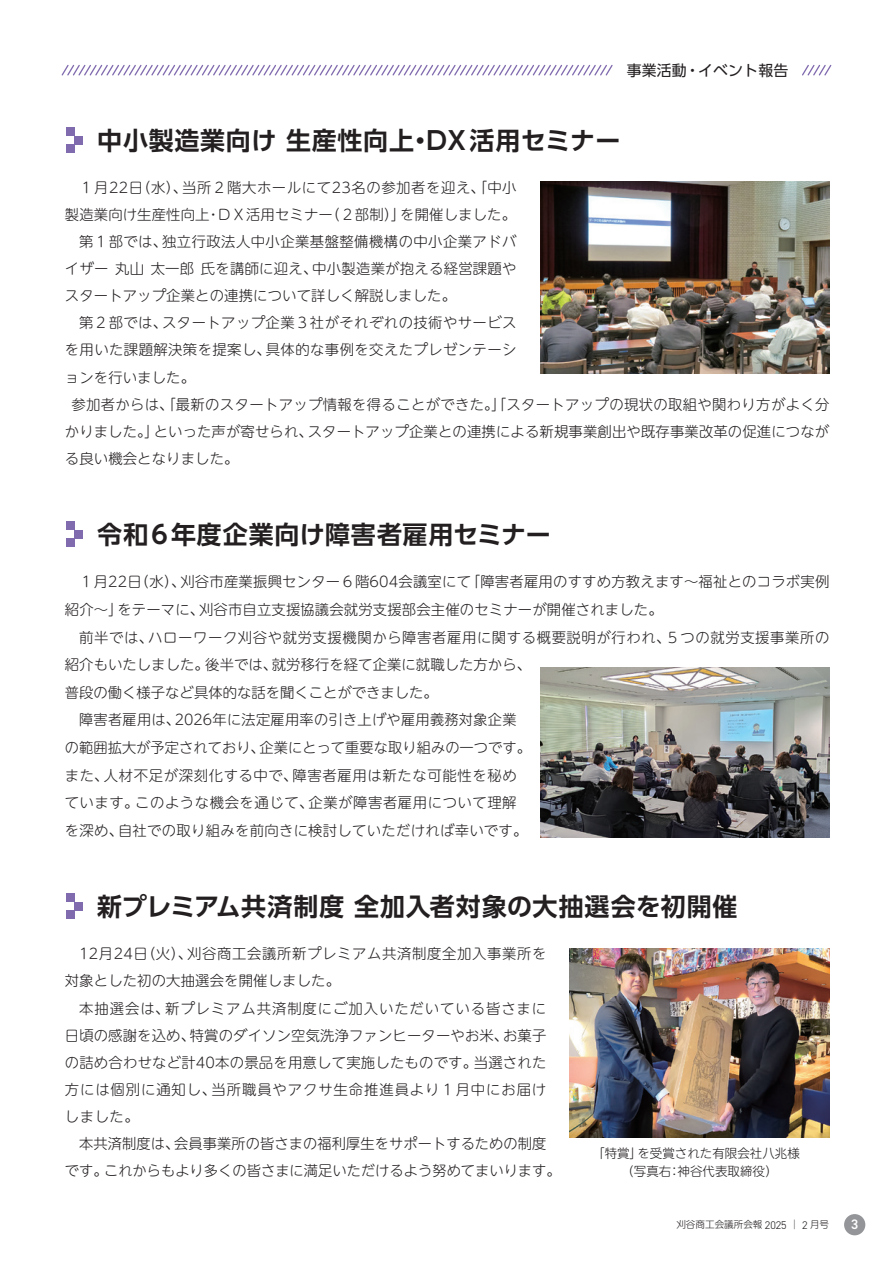
<style>
.page{position:relative;width:893px;height:1263px;background:#fff}
.page>*{position:absolute;margin:0;border:0;box-sizing:border-box;transform-origin:0 0}
.t1{font:700 25.05px "UD Shin Go Pr 6 N De";letter-spacing:.03em;color:#231f20}
.t2{font:14.85px "UD Shin Go Pr 6 N";letter-spacing:.01em;color:#231f20}
.t3{font:300 14.4px/27.2px "UD Shin M Go Pr 6 N";letter-spacing:.02em;color:#231f20}
.t4{font:300 14.4px "UD Shin M Go Pr 6 N";letter-spacing:.04em;color:#231f20}
.t5{font:300 14.4px/27.2px "UD Shin M Go Pr 6 N";letter-spacing:.045em;color:#231f20}
.t6{font:300 14.4px "UD Shin M Go Pr 6 N";color:#231f20}
.t7{font:600 13.8px "DIN2014";color:#fff}
.t8{font:300 12.45px/18px "UD Shin M Go Pr 6 N";color:#231f20;text-align:center}
.t9{font:300 9.6px "UD Shin M Go Pr 6 N";color:#231f20}
.s1{font-family:"DIN2014";font-size:11.1px}
</style>
<div class="page">
<svg style="left:62px;top:64px;width:769px;height:12px"></svg>
<div style="left:66px;top:128px;width:8px;height:8px;background:#816baf"></div>
<div style="left:66px;top:145px;width:8px;height:8px;background:#816baf"></div>
<div style="left:74px;top:136px;width:9px;height:9px;background:#816baf"></div>
<img style="left:540px;top:182px;width:289px;height:191px">
<div style="left:66px;top:521px;width:8px;height:9px;background:#816baf"></div>
<div style="left:66px;top:538px;width:8px;height:9px;background:#816baf"></div>
<div style="left:74px;top:530px;width:9px;height:8px;background:#816baf"></div>
<img style="left:540px;top:668px;width:289px;height:170px">
<div style="left:66px;top:893px;width:8px;height:9px;background:#816baf"></div>
<div style="left:66px;top:910px;width:8px;height:9px;background:#816baf"></div>
<div style="left:74px;top:902px;width:9px;height:8px;background:#816baf"></div>
<img style="left:570px;top:948px;width:259px;height:189px">
<div style="left:844px;top:1214px;width:21px;height:21px;background:#939598;border-radius:50%"></div>
<p class="t2" style="left:627px;top:58px;width:163px">事業活動・イベント報告</p>
<h1 class="t1" style="left:97px;top:120px;width:525px">中小製造業向け 生産性向上・DX活用セミナー</h1>
<p class="t4" style="left:79px;top:176px;width:439px">１月22日（水）、当所２階大ホールにて23名の参加者を迎え、「中小</p>
<p class="t3" style="left:65px;top:200px;width:453px">製造業向け生産性向上・ＤＸ活用セミナー（２部制）」を開催しました。</p>
<p class="t3" style="left:79px;top:227px;width:439px">第１部では、独立行政法人中小企業基盤整備機構の中小企業アドバ</p>
<p class="t3" style="left:65px;top:254px;width:453px">イザー 丸山 太一郎 氏を講師に迎え、中小製造業が抱える経営課題や</p>
<p class="t3" style="left:65px;top:281px;width:393px">スタートアップ企業との連携について詳しく解説しました。</p>
<p class="t3" style="left:79px;top:309px;width:439px">第２部では、スタートアップ企業３社がそれぞれの技術やサービス</p>
<p class="t3" style="left:65px;top:336px;width:453px">を用いた課題解決策を提案し、具体的な事例を交えたプレゼンテーシ</p>
<p class="t3" style="left:65px;top:363px;width:132px">ョンを行いました。</p>
<p class="t3" style="left:71px;top:390px;width:760px">参加者からは、「最新のスタートアップ情報を得ることができた。」「スタートアップの現状の取組や関わり方がよく分</p>
<p class="t3" style="left:65px;top:417px;width:766px">かりました。」といった声が寄せられ、スタートアップ企業との連携による新規事業創出や既存事業改革の促進につなが</p>
<p class="t3" style="left:65px;top:444px;width:175px">る良い機会となりました。</p>
<h1 class="t1" style="left:97px;top:514px;width:455px">令和６年度企業向け障害者雇用セミナー</h1>
<p class="t3" style="left:65px;top:567px;width:766px;line-height:27.6px;text-indent:14px">１月22日（水）、刈谷市産業振興センター６階604会議室にて「障害者雇用のすすめ方教えます～福祉とのコラボ実例紹介～」をテーマに、刈谷市自立支援協議会就労支援部会主催のセミナーが開催されました。</p>
<p class="t4" style="left:79px;top:625px;width:752px">前半では、ハローワーク刈谷や就労支援機関から障害者雇用に関する概要説明が行われ、５つの就労支援事業所の</p>
<p class="t3" style="left:65px;top:650px;width:468px">紹介もいたしました。後半では、就労移行を経て企業に就職した方から、</p>
<p class="t6" style="left:65px;top:681px;width:375px">普段の働く様子など具体的な話を聞くことができました。</p>
<p class="t3" style="left:79px;top:706px;width:439px">障害者雇用は、2026年に法定雇用率の引き上げや雇用義務対象企業</p>
<p class="t3" style="left:65px;top:733px;width:468px">の範囲拡大が予定されており、企業にとって重要な取り組みの一つです。</p>
<p class="t5" style="left:65px;top:761px;width:453px">また、人材不足が深刻化する中で、障害者雇用は新たな可能性を秘め</p>
<p class="t4" style="left:65px;top:791px;width:453px">ています。このような機会を通じて、企業が障害者雇用について理解</p>
<p class="t3" style="left:65px;top:816px;width:464px">を深め、自社での取り組みを前向きに検討していただければ幸いです。</p>
<h1 class="t1" style="left:97px;top:886px;width:642px">新プレミアム共済制度 全加入者対象の大抽選会を初開催</h1>
<p class="t5" style="left:65px;top:939px;width:483px;text-indent:14px">12月24日（火）、刈谷商工会議所新プレミアム共済制度全加入事業所を対象とした初の大抽選会を開催しました。</p>
<p class="t3" style="left:65px;top:994px;width:483px;text-align:justify;text-indent:14px">本抽選会は、新プレミアム共済制度にご加入いただいている皆さまに日頃の感謝を込め、特賞のダイソン空気洗浄ファンヒーターやお米、お菓子の詰め合わせなど計40本の景品を用意して実施したものです。当選された方には個別に通知し、当所職員やアクサ生命推進員より１月中にお届けしました。</p>
<p class="t3" style="left:65px;top:1129px;width:497px;text-align:center">本共済制度は、会員事業所の皆さまの福利厚生をサポートするための制度<br>です。これからもより多くの皆さまに満足いただけるよう努めてまいります。</p>
<p class="t8" style="left:592px;top:1144px;width:209px">「特賞」を受賞された有限会社八兆様（写真右：神谷代表取締役）</p>
<p class="t9" style="left:676px;top:1217px;width:154px">刈谷商工会議所会報 <span class="s1">2025</span> │ <span class="s1">2</span> 月号</p>
<p class="t7" style="left:851px;top:1215px;width:9px">3</p>
</div>
